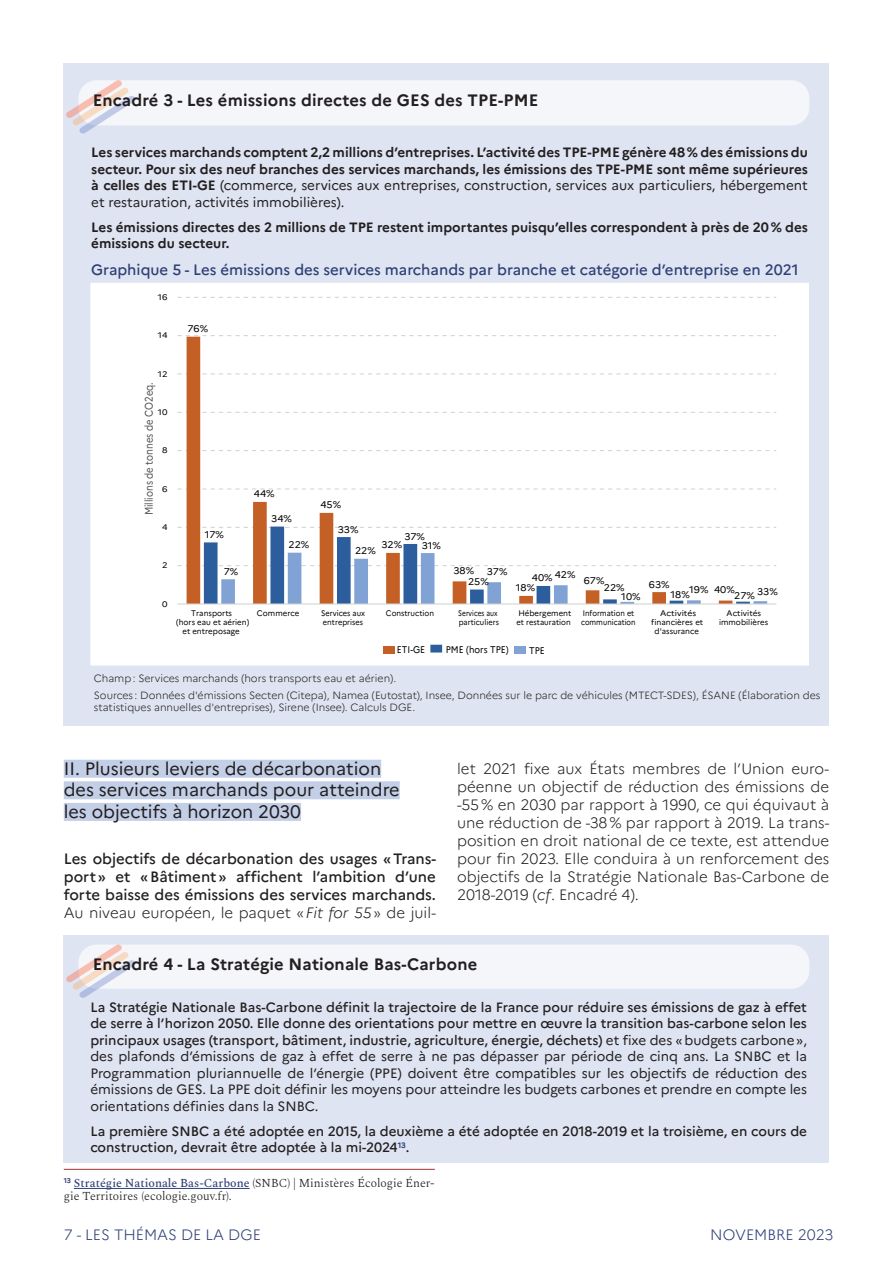
<style>
.page{position:relative;width:893px;height:1263px;background:#fff}
.page>*{position:absolute;margin:0;border:0;box-sizing:border-box;transform-origin:0 0}
.TITRE2-H3{font:18px/21.6px "Marianne";color:#231f20}
.TITRE-ENCADRE-H2{font:700 16.5px "Marianne";letter-spacing:.01em;color:#231f20}
.TEXTE_COURANT{font:300 15px/18px "Marianne";color:#231f20;text-align:justify}
.TEXTE_COURANT-2{font:500 15px/18px "Marianne";color:#231f20;text-align:justify}
.Titre_tableau{font:500 15px "Marianne";color:#2f4077}
.t1{font:300 15px "Marianne";color:#2f4077}
.TEXTE_ENCADRE{font:13.5px/16.5px "Marianne";color:#231f20;text-align:justify}
.TEXTE_ENCADRE-2{font:700 13.5px/16.5px "Marianne";color:#231f20;text-align:justify}
.TEXTE_ENCADRE-3{font:500 13.5px/16.5px "Marianne";color:#231f20}
.Note-bas-page-filet{font:300 12px/13.5px "Spectral";color:#231f20}
.t2{font:11.1px "Marianne";color:#515455;scale:.85 1}
.sources{font:300 10.5px/12.6px "Marianne";color:#231f20}
.t3{font:9.6px "Marianne";color:#000001;scale:1.06 1}
.t4{font:9.6px "Marianne";color:#000001;scale:.92 1}
.t5{font:8.1px/9px "Marianne";color:#000001;text-align:center}
.t6{font:8.1px/9px "Marianne";color:#000001;text-align:center;scale:1.06 1}
.t7{font:8.1px/9px "Marianne";color:#000001;scale:.9 1}
.t8{font:8.1px/9px "Marianne";color:#000001;scale:.82 1}
.t9{font:8.1px/9px "Marianne";color:#000001;scale:.92 1}
.t10{font:8.1px "Marianne";color:#000001;scale:1.12 1}
.t11{font:8.1px "Marianne";color:#000001;scale:.93 1}
.s1{font-weight:400}
.s2{font-weight:300}
.s3{font-weight:300;font-style:italic}
.s4{font-style:italic}
.s5{font-weight:500}
.s6{font-weight:500;color:#2f4077}
</style>
<div class="page">
<div style="left:64px;top:760px;width:317px;height:18px;background:#c3cfe7"></div>
<div style="left:64px;top:781px;width:336px;height:18px;background:#c3cfe7"></div>
<div style="left:64px;top:803px;width:237px;height:18px;background:#c3cfe7"></div>
<div style="left:64px;top:64px;width:765px;height:662px;background:#dee4f1"></div>
<div style="left:79px;top:80px;width:730px;height:45px;background:#f5f6fa;border-radius:18px"></div>
<svg style="left:66px;top:80px;width:69px;height:54px"></svg>
<div style="left:90px;top:283px;width:719px;height:382px;background:#fff"></div>
<svg style="left:177px;top:297px;width:599px;height:1px"></svg>
<svg style="left:177px;top:335px;width:599px;height:1px"></svg>
<svg style="left:177px;top:374px;width:599px;height:1px"></svg>
<svg style="left:177px;top:412px;width:599px;height:1px"></svg>
<svg style="left:177px;top:450px;width:599px;height:1px"></svg>
<svg style="left:177px;top:489px;width:599px;height:1px"></svg>
<svg style="left:187px;top:337px;width:545px;height:190px"></svg>
<svg style="left:177px;top:527px;width:599px;height:76px"></svg>
<hr style="left:177px;top:603px;width:599px;height:1px;background:#cfd1d0">
<div style="left:383px;top:646px;width:12px;height:8px;background:#c46026"></div>
<svg style="left:430px;top:645px;width:12px;height:7px"></svg>
<div style="left:514px;top:646px;width:12px;height:8px;background:#80a2d4"></div>
<div style="left:64px;top:935px;width:765px;height:228px;background:#dee4f1"></div>
<div style="left:79px;top:944px;width:730px;height:45px;background:#f5f6fa;border-radius:18px"></div>
<svg style="left:66px;top:944px;width:70px;height:54px"></svg>
<hr style="left:64px;top:1169px;width:371px;height:1px;background:#ad4847">
<hr style="left:74px;top:1188px;width:176px;height:1px;background:#2f4077">
<h2 class="TITRE-ENCADRE-H2" style="left:93px;top:87px;width:447px">Encadré 3 - Les émissions directes de GES des TPE-PME</h2>
<p class="TEXTE_ENCADRE-2" style="left:91px;top:143px;width:718px">Les services marchands comptent 2,2 millions d’entreprises. L’activité des TPE-PME génère 48% des émissions du secteur. Pour six des neuf branches des services marchands, les émissions des TPE-PME sont même supérieures à celles des ETI-GE <span class="s1">(commerce, services aux entreprises, construction, services aux particuliers, hébergement et restauration, activités immobilières).</span></p>
<p class="TEXTE_ENCADRE-2" style="left:91px;top:217px;width:718px">Les émissions directes des 2 millions de TPE restent importantes puisqu’elles correspondent à près de 20% des émissions du secteur.</p>
<p class="Titre_tableau" style="left:91px;top:258px;width:709px">Graphique 5 - Les émissions des services marchands par branche et catégorie d’entreprise en 2021</p>
<p class="t10" style="left:158px;top:291px;width:10px">16</p>
<p class="t10" style="left:158px;top:329px;width:10px">14</p>
<p class="t3" style="left:187px;top:321px;width:21px">76%</p>
<p class="t10" style="left:158px;top:367px;width:10px">12</p>
<p class="t2" style="left:140px;top:515px;width:158px;rotate:-90deg">Millions de tonnes de CO2eq.</p>
<p class="t10" style="left:158px;top:406px;width:10px">10</p>
<p class="t10" style="left:162px;top:444px;width:6px">8</p>
<p class="t10" style="left:162px;top:482px;width:6px">6</p>
<p class="t10" style="left:162px;top:521px;width:6px">4</p>
<p class="t10" style="left:162px;top:559px;width:6px">2</p>
<p class="t10" style="left:162px;top:597px;width:6px">0</p>
<p class="t3" style="left:205px;top:527px;width:20px">17%</p>
<p class="t3" style="left:224px;top:564px;width:15px">7%</p>
<p class="t3" style="left:254px;top:487px;width:21px">44%</p>
<p class="t3" style="left:271px;top:511px;width:21px">34%</p>
<p class="t3" style="left:289px;top:537px;width:21px">22%</p>
<p class="t3" style="left:320px;top:497px;width:21px">45%</p>
<p class="t3" style="left:338px;top:522px;width:21px">33%</p>
<p class="t3" style="left:404px;top:529px;width:21px">37%</p>
<p class="t3" style="left:381px;top:537px;width:21px">32%</p>
<p class="t3" style="left:422px;top:538px;width:20px">31%</p>
<p class="t3" style="left:355px;top:543px;width:21px">22%</p>
<p class="t3" style="left:453px;top:563px;width:21px">38%</p>
<p class="t3" style="left:487px;top:564px;width:21px">37%</p>
<p class="t3" style="left:555px;top:567px;width:21px">42%</p>
<p class="t3" style="left:468px;top:574px;width:21px">25%</p>
<p class="t3" style="left:532px;top:571px;width:21px">40%</p>
<p class="t3" style="left:516px;top:580px;width:20px">18%</p>
<p class="t3" style="left:584px;top:574px;width:21px">67%</p>
<p class="t3" style="left:649px;top:577px;width:21px">63%</p>
<p class="t3" style="left:604px;top:580px;width:21px">22%</p>
<p class="t3" style="left:689px;top:582px;width:20px">19%</p>
<p class="t3" style="left:757px;top:584px;width:21px">33%</p>
<p class="t3" style="left:714px;top:582px;width:21px">40%</p>
<p class="t3" style="left:670px;top:587px;width:20px">18%</p>
<p class="t3" style="left:734px;top:588px;width:21px">27%</p>
<p class="t3" style="left:621px;top:589px;width:20px">10%</p>
<p class="t5" style="left:176px;top:608px;width:75px">Transports<br>(hors eau et aérien) et entreposage</p>
<p class="t5" style="left:257px;top:608px;width:44px">Commerce</p>
<p class="t9" style="left:321px;top:608px;width:49px">Services aux entreprises</p>
<p class="t11" style="left:386px;top:607px;width:53px">Construction</p>
<p class="t8" style="left:458px;top:608px;width:51px">Services aux particuliers</p>
<p class="t5" style="left:516px;top:608px;width:56px;text-align:left">Hébergement et restauration</p>
<p class="t7" style="left:581px;top:608px;width:62px">Information et communication</p>
<p class="t6" style="left:651px;top:608px;width:51px">Activités financières et d'assurance</p>
<p class="t5" style="left:719px;top:608px;width:50px">Activités immobilières</p>
<p class="t4" style="left:397px;top:642px;width:32px">ETI-GE</p>
<p class="t4" style="left:446px;top:642px;width:70px">PME (hors TPE)</p>
<p class="t4" style="left:529px;top:643px;width:19px">TPE</p>
<p class="sources" style="left:94px;top:671px;width:304px">Champ: Services marchands (hors transports eau et aérien).</p>
<p class="sources" style="left:94px;top:688px;width:728px">Sources : Données d'émissions Secten (Citepa), Namea (Eutostat), Insee, Données sur le parc de véhicules (MTECT-SDES), ÉSANE (Élaboration des statistiques annuelles d'entreprises), Sirene (Insee). Calculs DGE.</p>
<h3 class="TITRE2-H3" style="left:64px;top:756px;width:337px">II. Plusieurs leviers de décarbonation des services marchands pour atteindre les objectifs à horizon 2030</h3>
<p class="TEXTE_COURANT-2" style="left:64px;top:848px;width:374px">Les objectifs de décarbonation des usages «Trans&shy;port» et «Bâtiment» affichent l’ambition d’une forte baisse des émissions des services marchands.<br><span class="s2">Au niveau européen, le paquet «</span><span class="s3">Fit for 55</span><span class="s2">» de juil-</span></p>
<p class="TEXTE_COURANT" style="left:457px;top:758px;width:374px">let 2021 fixe aux États membres de l’Union euro&shy;péenne un objectif de réduction des émissions de -55% en 2030 par rapport à 1990, ce qui équivaut à une réduction de -38% par rapport à 2019. La trans&shy;position en droit national de ce texte, est attendue pour fin 2023. Elle conduira à un renforcement des objectifs de la Stratégie Nationale Bas-Carbone de 2018-2019 (<span class="s4">cf</span>. Encadré 4).</p>
<h2 class="TITRE-ENCADRE-H2" style="left:93px;top:951px;width:386px">Encadré 4 - La Stratégie Nationale Bas-Carbone</h2>
<p class="TEXTE_ENCADRE" style="left:90px;top:997px;width:718px"><span class="s5">La Stratégie Nationale Bas-Carbone définit la trajectoire de la France pour réduire ses émissions de gaz à effet de serre à l’horizon 2050. Elle donne des orientations pour mettre en œuvre la transition bas-carbone selon les principaux usages (transport, bâtiment, industrie, agriculture, énergie, déchets)</span> et fixe des «budgets carbone», des plafonds d’émissions de gaz à effet de serre à ne pas dépasser par période de cinq ans. La SNBC et la Programmation pluriannuelle de l’énergie (PPE) doivent être compatibles sur les objectifs de réduction des émissions de GES. La PPE doit définir les moyens pour atteindre les budgets carbones et prendre en compte les orientations définies dans la SNBC.</p>
<p class="TEXTE_ENCADRE-3" style="left:90px;top:1121px;width:718px">La première SNBC a été adoptée en 2015, la deuxième a été adoptée en 2018-2019 et la troisième, en cours de construction, devrait être adoptée à la mi-2024<sup>13</sup>.</p>
<p class="Note-bas-page-filet" style="left:64px;top:1175px;width:372px"><sup>13</sup> <span class="s6">Stratégie Nationale Bas-Carbone</span> (SNBC) | Ministères Écologie Éner&shy;gie Territoires (ecologie.gouv.fr).</p>
<p class="t1" style="left:64px;top:1223px;width:199px">7 - LES THÉMAS DE LA DGE</p>
<p class="t1" style="left:710px;top:1223px;width:125px">NOVEMBRE 2023</p>
</div>
